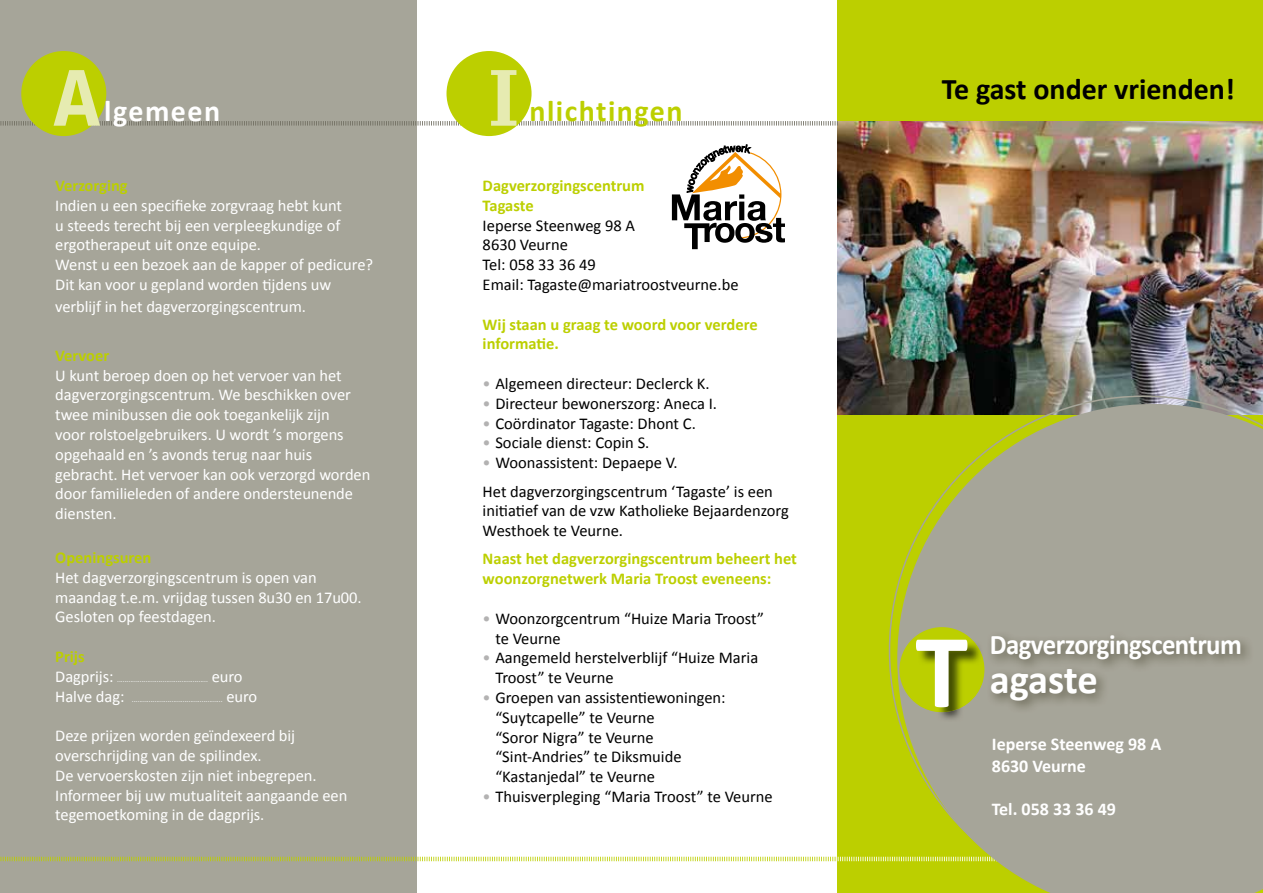
<style>
.page{position:relative;width:1263px;height:893px;background:#fff}
.page>*{position:absolute;margin:0;border:0;box-sizing:border-box;transform-origin:0 0}
.t1{font:700 106.5px "Calibri";color:#fff}
.t2{font:900 75.75px "Bell Gothic";color:#e6ebb1}
.t3{font:700 40.5px "Calibri";letter-spacing:-.01em;color:#fff}
.t4{font:700 30px "Calibri";color:#000}
.t5{font:700 30px "Calibri";letter-spacing:.05em;color:#bccf00}
.t6{font:700 30px "Calibri";letter-spacing:.05em;color:#fff}
.t7{font:700 28.5px "Calibri";letter-spacing:-.02em;color:#fff;scale:.94 1}
.t8{font:700 18px/21.6px "Calibri";color:#fff}
.t9{font:16.5px/19.8px "Calibri";letter-spacing:-.005em;color:#fff}
.t10{font:16.5px/19.8px "Calibri";color:#000}
.t11{font:700 16.5px/19.8px "Calibri";color:#bccf00}
.t12{font:7.5px "Calibri";color:#fff}
.s1{font-size:16.5px}
.s2{color:#b3b2b2}
</style>
<div class="page">
<div style="left:838px;top:0;width:425px;height:893px;background:#bccf00"></div>
<img style="left:838px;top:121px;width:425px;height:294px">
<div style="left:0;top:0;width:417px;height:893px;background:#a6a599"></div>
<svg style="left:1px;top:121px;width:837px;height:5px"></svg>
<svg style="left:1px;top:857px;width:888px;height:4px"></svg>
<div style="left:446px;top:51px;width:85px;height:85px;background:#bccf00;border-radius:50%"></div>
<div style="left:21px;top:51px;width:85px;height:85px;background:#bccf00;border-radius:50%"></div>
<svg style="left:672px;top:145px;width:113px;height:104px"></svg>
<img style="left:889px;top:395px;width:374px;height:467px">
<svg style="left:897px;top:404px;width:366px;height:489px;background:#a7a982"></svg>
<div style="left:899px;top:627px;width:85px;height:85px;background:#bccf00;border-radius:50%"></div>
<img style="left:918px;top:712px;width:65px;height:10px">
<img style="left:918px;top:641px;width:65px;height:71px">
<img style="left:986px;top:630px;width:268px;height:84px">
<h2 class="t2" style="left:52px;top:54px;width:52px">A</h2>
<h3 class="t6" style="left:104px;top:92px;width:118px">lgemeen</h3>
<p class="t11" style="left:55px;top:176px;width:74px">Verzorging</p>
<p class="t9" style="left:55px;top:195px;width:319px">Indien u een specifieke zorgvraag hebt kunt<br>u steeds terecht bij een verpleegkundige of ergotherapeut uit onze equipe.<br>Wenst u een bezoek aan de kapper of pedicure?<br>Dit kan voor u gepland worden tijdens uw</p>
<p class="t9" style="left:55px;top:296px;width:252px">verblijf in het dagverzorgingscentrum.</p>
<p class="t11" style="left:55px;top:345px;width:55px">Vervoer</p>
<p class="t9" style="left:55px;top:365px;width:317px">U kunt beroep doen op het vervoer van het dagverzorgingscentrum. We beschikken over twee minibussen die ook toegankelijk zijn<br>voor rolstoelgebruikers. U wordt ’s morgens opgehaald en ’s avonds terug naar huis gebracht. Het vervoer kan ook verzorgd worden door familieleden of andere ondersteunende diensten.</p>
<p class="t11" style="left:55px;top:548px;width:98px">Openingsuren</p>
<p class="t9" style="left:55px;top:567px;width:308px">Het dagverzorgingscentrum is open van maandag t.e.m. vrijdag tussen 8u30 en 17u00.<br>Gesloten op feestdagen.</p>
<p class="t11" style="left:55px;top:647px;width:31px">Prijs</p>
<p class="t12" style="left:55px;top:674px;width:189px"><span class="s1">Dagprijs:</span> ................................................ <span class="s1">euro</span></p>
<p class="t12" style="left:55px;top:694px;width:203px"><span class="s1">Halve dag:</span> ................................................ <span class="s1">euro</span></p>
<p class="t9" style="left:55px;top:725px;width:294px">Deze prijzen worden geïndexeerd bij overschrijding van de spilindex.<br>De vervoerskosten zijn niet inbegrepen.<br>Informeer bij uw mutualiteit aangaande een tegemoetkoming in de dagprijs.</p>
<h2 class="t2" style="left:489px;top:54px;width:31px">I</h2>
<h3 class="t5" style="left:529px;top:92px;width:155px">nlichtingen</h3>
<p class="t11" style="left:483px;top:176px;width:163px">Dagverzorgingscentrum<br>Tagaste</p>
<p class="t10" style="left:483px;top:215px;width:257px">Ieperse Steenweg 98 A<br>8630 Veurne<br>Tel: 058 33 36 49<br>Email: Tagaste@mariatroostveurne.be</p>
<p class="t11" style="left:483px;top:314px;width:276px">Wij staan u graag te woord voor verdere informatie.</p>
<p class="t10" style="left:483px;top:373px;width:229px"><span class="s2">•</span> Algemeen directeur: Declerck K.</p>
<p class="t10" style="left:483px;top:393px;width:236px"><span class="s2">•</span> Directeur bewonerszorg: Aneca I.</p>
<p class="t10" style="left:483px;top:413px;width:215px"><span class="s2">•</span> Coördinator Tagaste: Dhont C.</p>
<p class="t10" style="left:483px;top:433px;width:168px"><span class="s2">•</span> Sociale dienst: Copin S.</p>
<p class="t10" style="left:483px;top:448px;width:292px;line-height:28.3px"><span class="s2">•</span> Woonassistent: Depaepe V.<br>Het dagverzorgingscentrum ‘Tagaste’ is een</p>
<p class="t10" style="left:483px;top:500px;width:308px">initiatief van de vzw Katholieke Bejaardenzorg<br>Westhoek te Veurne.</p>
<p class="t11" style="left:483px;top:549px;width:316px">Naast het dagverzorgingscentrum beheert het woonzorgnetwerk Maria Troost eveneens:</p>
<p class="t10" style="left:495px;top:608px;width:270px;text-indent:-13px"><span class="s2">•</span> Woonzorgcentrum “Huize Maria Troost” te Veurne</p>
<p class="t10" style="left:495px;top:648px;width:264px;text-indent:-13px"><span class="s2">•</span> Aangemeld herstelverblijf “Huize Maria<br>Troost” te Veurne</p>
<p class="t10" style="left:495px;top:687px;width:232px;text-indent:-13px"><span class="s2">•</span> Groepen van assistentiewoningen: “Suytcapelle” te Veurne<br>“Soror Nigra” te Veurne “Sint-Andries” te Diksmuide “Kastanjedal” te Veurne</p>
<p class="t10" style="left:483px;top:786px;width:292px"><span class="s2">•</span> Thuisverpleging “Maria Troost” te Veurne</p>
<h3 class="t4" style="left:942px;top:70px;width:294px">Te gast onder vrienden!</h3>
<h1 class="t1" style="left:915px;top:604px;width:54px">T</h1>
<h3 class="t7" style="left:990px;top:626px;width:270px">Dagverzorgingscentrum</h3>
<h3 class="t3" style="left:990px;top:654px;width:110px">agaste</h3>
<p class="t8" style="left:992px;top:733px;width:171px">Ieperse Steenweg 98 A<br>8630 Veurne</p>
<p class="t8" style="left:992px;top:798px;width:126px">Tel. 058 33 36 49</p>
</div>
